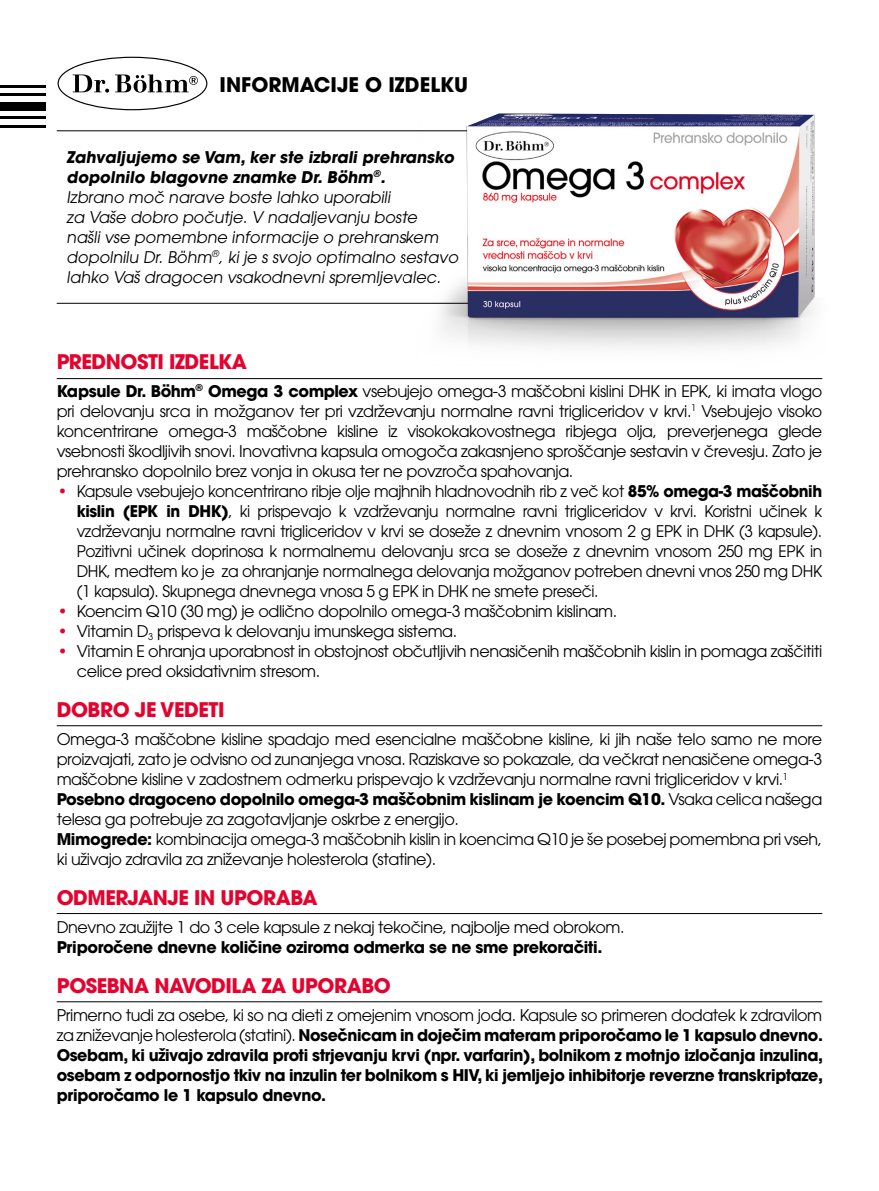
<style>
.page{position:relative;width:879px;height:1191px;background:#fff}
.page>*{position:absolute;margin:0;border:0;box-sizing:border-box;transform-origin:0 0}
.t1{font:700 20px "ITC Avant Garde Pro";letter-spacing:-.025em;color:#e4032e}
.t2{font:700 20px "ITC Avant Garde Pro";color:#000}
.t3{font:16px/20px "ITC Avant Garde Pro";letter-spacing:-.025em;color:#000;text-align:justify}
.t4{font:700 16px/20px "ITC Avant Garde Pro";letter-spacing:-.025em;color:#000;text-align:justify}
.t5{font:16px/20px "ITC Avant Garde Pro";color:#000}
.s1{font-weight:700}
.s2{font-weight:700;color:#e4032e}
.s3{font-weight:400}
</style>
<div class="page">
<svg style="left:58px;top:57px;width:149px;height:53px"></svg>
<hr style="left:57px;top:130px;width:493px;height:1px;background:#000">
<hr style="left:57px;top:303px;width:652px;height:1px;background:#000">
<hr style="left:57px;top:378px;width:765px;height:1px;background:#000">
<hr style="left:57px;top:725px;width:765px;height:1px;background:#000">
<hr style="left:57px;top:1001px;width:765px;height:1px;background:#000">
<hr style="left:57px;top:913px;width:765px;height:1px;background:#000">
<div style="left:0;top:102px;width:45px;height:9px;background:#000"></div>
<hr style="left:0;top:116px;width:45px;height:3px;background:#000">
<hr style="left:0;top:85px;width:45px;height:3px;background:#000">
<hr style="left:0;top:125px;width:45px;height:3px;background:#000">
<hr style="left:0;top:94px;width:45px;height:2px;background:#000">
<img style="left:420px;top:113px;width:403px;height:267px">
<p class="t2" style="left:220px;top:71px;width:250px">INFORMACIJE O IZDELKU</p>
<p class="t5" style="left:67px;top:146px;width:396px"><span class="s1">Zahvaljujemo se Vam, ker ste izbrali prehransko dopolnilo blagovne znamke Dr. Böhm</span><sup>®</sup><span class="s1">.<br></span>Izbrano moč narave boste lahko uporabili<br>za Vaše dobro počutje. V nadaljevanju boste<br>našli vse pomembne informacije o prehranskem dopolnilu Dr. Böhm<sup>®</sup>, ki je s svojo optimalno sestavo lahko Vaš dragocen vsakodnevni spremljevalec.</p>
<p class="t1" style="left:57px;top:348px;width:192px">PREDNOSTI IZDELKA</p>
<p class="t3" style="left:57px;top:381px;width:767px"><span class="s1">Kapsule Dr. Böhm</span><sup>®</sup> <span class="s1">Omega 3 complex</span> vsebujejo omega-3 maščobni kislini DHK in EPK, ki imata vlogo pri delovanju srca in možganov ter pri vzdrževanju normalne ravni trigliceridov v krvi.<sup>1</sup> Vsebujejo visoko koncentrirane omega-3 maščobne kisline iz visokokakovostnega ribjega olja, preverjenega glede vsebnosti škodljivih snovi. Inovativna kapsula omogoča zakasnjeno sproščanje sestavin v črevesju. Zato je prehransko dopolnilo brez vonja in okusa ter ne povzroča spahovanja.</p>
<p class="t3" style="left:77px;top:481px;width:747px;text-indent:-20px"><span class="s2">•</span> Kapsule vsebujejo koncentrirano ribje olje majhnih hladnovodnih rib z več kot <span class="s1">85% omega-3 maščobnih kislin (EPK in DHK)</span>, ki prispevajo k vzdrževanju normalne ravni trigliceridov v krvi. Koristni učinek k vzdrževanju normalne ravni trigliceridov v krvi se doseže z dnevnim vnosom 2 g EPK in DHK (3 kapsule).<br>Pozitivni učinek doprinosa k normalnemu delovanju srca se doseže z dnevnim vnosom 250 mg EPK in DHK, medtem ko je za ohranjanje normalnega delovanja možganov potreben dnevni vnos 250 mg DHK (1 kapsula). Skupnega dnevnega vnosa 5 g EPK in DHK ne smete preseči.</p>
<p class="t3" style="left:57px;top:601px;width:562px"><span class="s2">•</span> Koencim Q10 (30 mg) je odlično dopolnilo omega-3 maščobnim kislinam.</p>
<p class="t3" style="left:57px;top:621px;width:402px"><span class="s2">•</span> Vitamin D<sub>3</sub> prispeva k delovanju imunskega sistema.</p>
<p class="t3" style="left:77px;top:641px;width:747px;text-indent:-20px"><span class="s2">•</span> Vitamin E ohranja uporabnost in obstojnost občutljivih nenasičenih maščobnih kislin in pomaga zaščititi celice pred oksidativnim stresom.</p>
<p class="t1" style="left:57px;top:696px;width:169px">DOBRO JE VEDETI</p>
<p class="t3" style="left:57px;top:729px;width:767px;text-align:left">Omega-3 maščobne kisline spadajo med esencialne maščobne kisline, ki jih naše telo samo ne more proizvajati, zato je odvisno od zunanjega vnosa. Raziskave so pokazale, da večkrat nenasičene omega-3 maščobne kisline v zadostnem odmerku prispevajo k vzdrževanju normalne ravni trigliceridov v krvi.<sup>1<br></sup><span class="s1">Posebno dragoceno dopolnilo omega-3 maščobnim kislinam je koencim Q10.</span> Vsaka celica našega telesa ga potrebuje za zagotavljanje oskrbe z energijo.<br><span class="s1">Mimogrede:</span> kombinacija omega-3 maščobnih kislin in koencima Q10 je še posebej pomembna pri vseh, ki uživajo zdravila za zniževanje holesterola (statine).</p>
<p class="t1" style="left:57px;top:884px;width:263px">ODMERJANJE IN UPORABA</p>
<p class="t3" style="left:57px;top:917px;width:569px">Dnevno zaužijte 1 do 3 cele kapsule z nekaj tekočine, najbolje med obrokom.</p>
<p class="t4" style="left:57px;top:937px;width:547px">Priporočene dnevne količine oziroma odmerka se ne sme prekoračiti.</p>
<p class="t1" style="left:57px;top:972px;width:336px">POSEBNA NAVODILA ZA UPORABO</p>
<p class="t4" style="left:57px;top:1005px;width:768px"><span class="s3">Primerno tudi za osebe, ki so na dieti z omejenim vnosom joda. Kapsule so primeren dodatek k zdravilom za zniževanje holesterola (statini).</span> Nosečnicam in doječim materam priporočamo le 1 kapsulo dnevno.<br>Osebam, ki uživajo zdravila proti strjevanju krvi (npr. varfarin), bolnikom z motnjo izločanja inzulina, osebam z odpornostjo tkiv na inzulin ter bolnikom s HIV, ki jemljejo inhibitorje reverzne transkriptaze, priporočamo le 1 kapsulo dnevno.</p>
</div>
